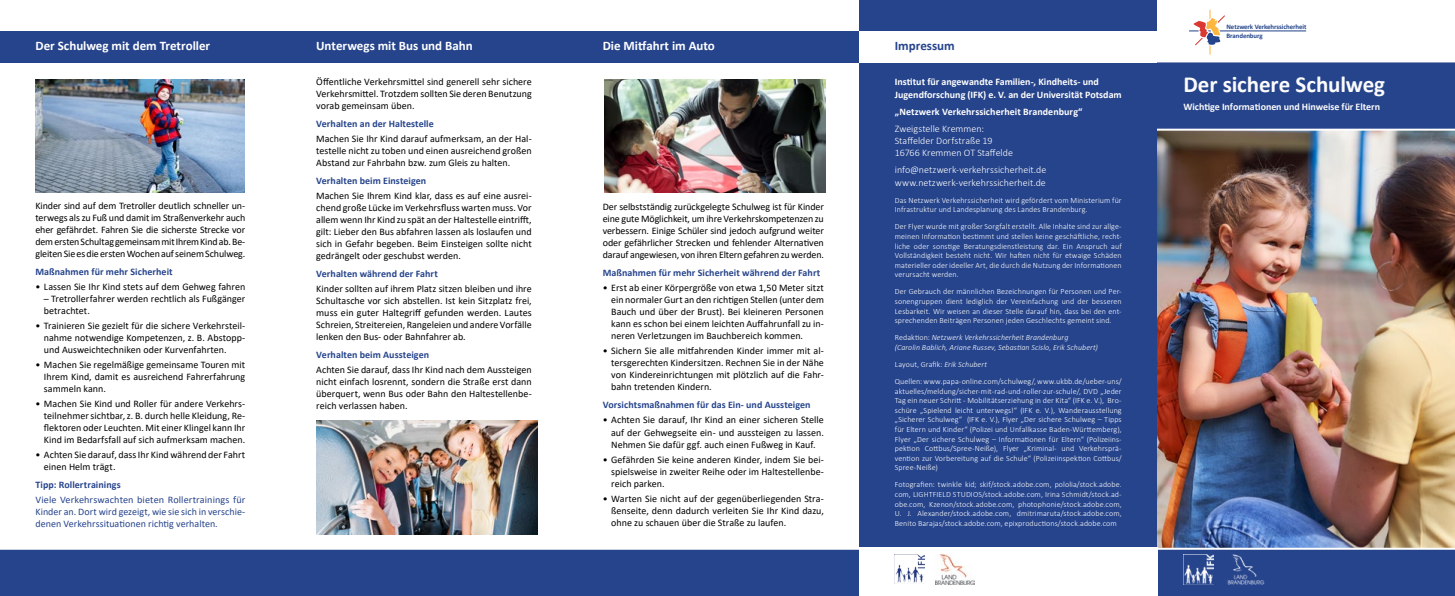
<style>
.page{position:relative;width:1455px;height:596px;background:#fff}
.page>*{position:absolute;margin:0;border:0;box-sizing:border-box;transform-origin:0 0}
.t1{font:700 23px "Calibri";letter-spacing:-.005em;color:#fbfbfb}
.t2{font:700 13px "Calibri";color:#fff}
.t3{font:700 13px "Calibri";color:#26448c}
.t4{font:10px/12px "Calibri";color:#000;text-align:justify}
.t5{font:700 10px "Calibri";letter-spacing:.005em;color:#26448c}
.t6{font:300 10px/12.2px "Calibri";color:#fff}
.t7{font:10px/12px "Calibri";color:#26448c;text-align:justify}
.t8{font:700 10px/12.5px "Calibri";color:#fff}
.t9{font:700 10px "Calibri";letter-spacing:-.005em;color:#fbfbfb}
.t10{font:300 8px/9.6px "Calibri";letter-spacing:.01em;color:#fff;text-align:justify}
.t11{font:italic 300 8px/9.6px "Calibri";letter-spacing:.01em;color:#fff}
.t12{font:700 6.9px/9.2px "Calibri";letter-spacing:-.015em;color:#24458c}
.s1{font-style:normal}
.s2{font-style:italic}
</style>
<div class="page">
<img style="left:1157px;top:131px;width:297px;height:416px">
<svg style="left:1189px;top:10px;width:116px;height:45px"></svg>
<div style="left:0;top:547px;width:1454px;height:48px;background:#26448c"></div>
<img style="left:1223px;top:553px;width:42px;height:33px">
<img style="left:1183px;top:554px;width:30px;height:30px">
<div style="left:1157px;top:62px;width:297px;height:69px;background:#26448c"></div>
<div style="left:859px;top:0;width:298px;height:595px;background:#26448c"></div>
<div style="left:0;top:31px;width:915px;height:31px;background:#26448c"></div>
<div style="left:859px;top:31px;width:298px;height:31px;background:#fff"></div>
<div style="left:859px;top:547px;width:298px;height:48px;background:#fff"></div>
<img style="left:894px;top:554px;width:30px;height:29px">
<img style="left:935px;top:554px;width:39px;height:30px">
<img style="left:35px;top:79px;width:209px;height:114px">
<img style="left:604px;top:79px;width:221px;height:114px">
<img style="left:316px;top:420px;width:221px;height:113px">
<h2 class="t2" style="left:35px;top:37px;width:176px">Der Schulweg mit dem Tretroller</h2>
<h2 class="t2" style="left:316px;top:37px;width:158px">Unterwegs mit Bus und Bahn</h2>
<h2 class="t2" style="left:602px;top:37px;width:114px">Die Mitfahrt im Auto</h2>
<p class="t4" style="left:35px;top:199px;width:211px">Kinder sind auf dem Tretroller deutlich schneller un&shy;terwegs als zu Fuß und damit im Straßenverkehr auch eher gefährdet. Fahren Sie die sicherste Strecke vor dem ersten Schultag gemeinsam mit Ihrem Kind ab. Be&shy;gleiten Sie es die ersten Wochen auf seinem Schulweg.</p>
<p class="t5" style="left:35px;top:264px;width:139px">Maßnahmen für mehr Sicherheit</p>
<p class="t4" style="left:35px;top:280px;width:211px">• Lassen Sie Ihr Kind stets auf dem Gehweg fahren</p>
<p class="t4" style="left:44px;top:292px;width:203px">– Tretrollerfahrer werden rechtlich als Fußgänger betrachtet.</p>
<p class="t4" style="left:44px;top:319px;width:203px;text-indent:-9px">• Trainieren Sie gezielt für die sichere Verkehrsteil&shy;nahme notwendige Kompetenzen, z. B. Abstopp&shy;und Ausweichtechniken oder Kurvenfahrten.</p>
<p class="t4" style="left:44px;top:358px;width:203px;text-indent:-8px">• Machen Sie regelmäßige gemeinsame Touren mit Ihrem Kind, damit es ausreichend Fahrerfahrung sammeln kann.</p>
<p class="t4" style="left:44px;top:397px;width:203px;text-indent:-8px">• Machen Sie Kind und Roller für andere Verkehrs&shy;teilnehmer sichtbar, z. B. durch helle Kleidung, Re&shy;flektoren oder Leuchten. Mit einer Klingel kann Ihr Kind im Bedarfsfall auf sich aufmerksam machen.</p>
<p class="t4" style="left:44px;top:448px;width:203px;text-indent:-8px">• Achten Sie darauf, dass Ihr Kind während der Fahrt einen Helm trägt.</p>
<p class="t5" style="left:35px;top:477px;width:87px">Tipp: Rollertrainings</p>
<p class="t7" style="left:35px;top:493px;width:211px">Viele Verkehrswachten bieten Rollertrainings für Kinder an. Dort wird gezeigt, wie sie sich in verschie&shy;denen Verkehrssituationen richtig verhalten.</p>
<p class="t4" style="left:316px;top:75px;width:217px">Öffentliche Verkehrsmittel sind generell sehr sichere Verkehrsmittel. Trotzdem sollten Sie deren Benutzung vorab gemeinsam üben.</p>
<p class="t5" style="left:316px;top:117px;width:119px">Verhalten an der Haltestelle</p>
<p class="t4" style="left:316px;top:132px;width:217px">Machen Sie Ihr Kind darauf aufmerksam, an der Hal&shy;testelle nicht zu toben und einen ausreichend großen Abstand zur Fahrbahn bzw. zum Gleis zu halten.</p>
<p class="t5" style="left:316px;top:174px;width:112px">Verhalten beim Einsteigen</p>
<p class="t4" style="left:316px;top:189px;width:217px">Machen Sie Ihrem Kind klar, dass es auf eine ausrei&shy;chend große Lücke im Verkehrsfluss warten muss. Vor allem wenn Ihr Kind zu spät an der Haltestelle eintrifft, gilt: Lieber den Bus abfahren lassen als loslaufen und sich in Gefahr begeben. Beim Einsteigen sollte nicht gedrängelt oder geschubst werden.</p>
<p class="t5" style="left:316px;top:267px;width:123px">Verhalten während der Fahrt</p>
<p class="t4" style="left:316px;top:282px;width:217px">Kinder sollten auf ihrem Platz sitzen bleiben und ihre Schultasche vor sich abstellen. Ist kein Sitzplatz frei, muss ein guter Haltegriff gefunden werden. Lautes Schreien, Streitereien, Rangeleien und andere Vorfälle lenken den Bus- oder Bahnfahrer ab.</p>
<p class="t5" style="left:316px;top:348px;width:114px">Verhalten beim Aussteigen</p>
<p class="t4" style="left:316px;top:363px;width:217px">Achten Sie darauf, dass Ihr Kind nach dem Aussteigen nicht einfach losrennt, sondern die Straße erst dann überquert, wenn Bus oder Bahn den Haltestellenbe&shy;reich verlassen haben.</p>
<p class="t4" style="left:602px;top:200px;width:223px">Der selbstständig zurückgelegte Schulweg ist für Kinder eine gute Möglichkeit, um ihre Verkehrskompetenzen zu verbessern. Einige Schüler sind jedoch aufgrund weiter oder gefährlicher Strecken und fehlender Alternativen darauf angewiesen, von ihren Eltern gefahren zu werden.</p>
<p class="t5" style="left:602px;top:266px;width:219px">Maßnahmen für mehr Sicherheit während der Fahrt</p>
<p class="t4" style="left:611px;top:281px;width:214px;text-indent:-9px">• Erst ab einer Körpergröße von etwa 1,50 Meter sitzt ein normaler Gurt an den richtigen Stellen (unter dem Bauch und über der Brust). Bei kleineren Personen kann es schon bei einem leichten Auffahrunfall zu in&shy;neren Verletzungen im Bauchbereich kommen.</p>
<p class="t4" style="left:611px;top:344px;width:214px;text-indent:-8px">• Sichern Sie alle mitfahrenden Kinder immer mit al&shy;tersgerechten Kindersitzen. Rechnen Sie in der Nähe von Kindereinrichtungen mit plötzlich auf die Fahr&shy;bahn tretenden Kindern.</p>
<p class="t5" style="left:602px;top:398px;width:209px">Vorsichtsmaßnahmen für das Ein- und Aussteigen</p>
<p class="t4" style="left:611px;top:413px;width:214px;text-indent:-8px">• Achten Sie darauf, Ihr Kind an einer sicheren Stelle auf der Gehwegseite ein- und aussteigen zu lassen.<br>Nehmen Sie dafür ggf. auch einen Fußweg in Kauf.</p>
<p class="t4" style="left:611px;top:452px;width:214px;text-indent:-8px">• Gefährden Sie keine anderen Kinder, indem Sie bei&shy;spielsweise in zweiter Reihe oder im Haltestellenbe&shy;reich parken.</p>
<p class="t4" style="left:611px;top:491px;width:214px;text-indent:-8px">• Warten Sie nicht auf der gegenüberliegenden Stra&shy;ßenseite, denn dadurch verleiten Sie Ihr Kind dazu, ohne zu schauen über die Straße zu laufen.</p>
<h2 class="t3" style="left:894px;top:37px;width:61px">Impressum</h2>
<p class="t8" style="left:894px;top:75px;width:228px">Institut für angewandte Familien-, Kindheits- und<br>Jugendforschung (IFK) e. V. an der Universität Potsdam</p>
<p class="t8" style="left:894px;top:105px;width:189px">„Netzwerk Verkehrssicherheit Brandenburg“</p>
<p class="t6" style="left:894px;top:122px;width:120px">Zweigstelle Kremmen:<br>Staffelder Dorfstraße 19<br>16766 Kremmen OT Staffelde</p>
<p class="t6" style="left:894px;top:163px;width:153px;line-height:12.5px">info@netzwerk-verkehrssicherheit.de www.netzwerk-verkehrssicherheit.de</p>
<p class="t10" style="left:894px;top:195px;width:228px">Das Netzwerk Verkehrssicherheit wird gefördert vom Ministerium für<br>Infrastruktur und Landesplanung des Landes Brandenburg.</p>
<p class="t10" style="left:894px;top:222px;width:228px">Der Flyer wurde mit großer Sorgfalt erstellt. Alle Inhalte sind zur allge&shy;meinen Information bestimmt und stellen keine geschäftliche, recht&shy;liche oder sonstige Beratungsdienstleistung dar. Ein Anspruch auf Vollständigkeit besteht nicht. Wir haften nicht für etwaige Schäden materieller oder ideeller Art, die durch die Nutzung der Informationen verursacht werden.</p>
<p class="t10" style="left:894px;top:287px;width:228px">Der Gebrauch der männlichen Bezeichnungen für Personen und Per&shy;sonengruppen dient lediglich der Vereinfachung und der besseren Lesbarkeit. Wir weisen an dieser Stelle darauf hin, dass bei den ent&shy;sprechenden Beiträgen Personen jeden Geschlechts gemeint sind.</p>
<p class="t11" style="left:894px;top:332px;width:205px"><span class="s1">Redaktion:</span> Netzwerk Verkehrssicherheit Brandenburg<br>(Carolin Bablich, Ariane Russev, Sebastian Scislo, Erik Schubert)</p>
<p class="t10" style="left:894px;top:355px;width:228px;line-height:17px">Layout, Grafik: <span class="s2">Erik Schubert<br></span>Quellen: www.papa-online.com/schulweg/, www.ukbb.de/ueber-uns/</p>
<p class="t10" style="left:894px;top:386px;width:228px">aktuelles/meldung/sicher-mit-rad-und-roller-zur-schule/, DVD „Jeder Tag ein neuer Schritt - Mobilitätserziehung in der Kita“ (IFK e. V.), Bro&shy;schüre „Spielend leicht unterwegs!“ (IFK e. V.), Wanderausstellung „Sicherer Schulweg“ (IFK e. V.), Flyer „Der sichere Schulweg – Tipps für Eltern und Kinder“ (Polizei und Unfallkasse Baden-Württemberg), Flyer „Der sichere Schulweg – Informationen für Eltern“ (Polizeiins&shy;pektion Cottbus/Spree-Neiße), Flyer „Kriminal- und Verkehrsprä&shy;vention zur Vorbereitung auf die Schule“ (Polizeiinspektion Cottbus/ Spree-Neiße)</p>
<p class="t10" style="left:894px;top:479px;width:228px">Fotografien: twinkle kid; skif/stock.adobe.com, pololia/stock.adobe. com, LIGHTFIELD STUDIOS/stock.adobe.com, Irina Schmidt/stock.ad&shy;obe.com, Kzenon/stock.adobe.com, photophonie/stock.adobe.com, U. J. Alexander/stock.adobe.com, dmitrimaruta/stock.adobe.com, Benito Barajas/stock.adobe.com, epixproductions/stock.adobe.com</p>
<p class="t12" style="left:1226px;top:21px;width:81px">Netzwerk Verkehrssicherheit<br>Brandenburg</p>
<h1 class="t1" style="left:1183px;top:68px;width:203px">Der sichere Schulweg</h1>
<p class="t9" style="left:1183px;top:100px;width:198px">Wichtige Informationen und Hinweise für Eltern</p>
</div>
